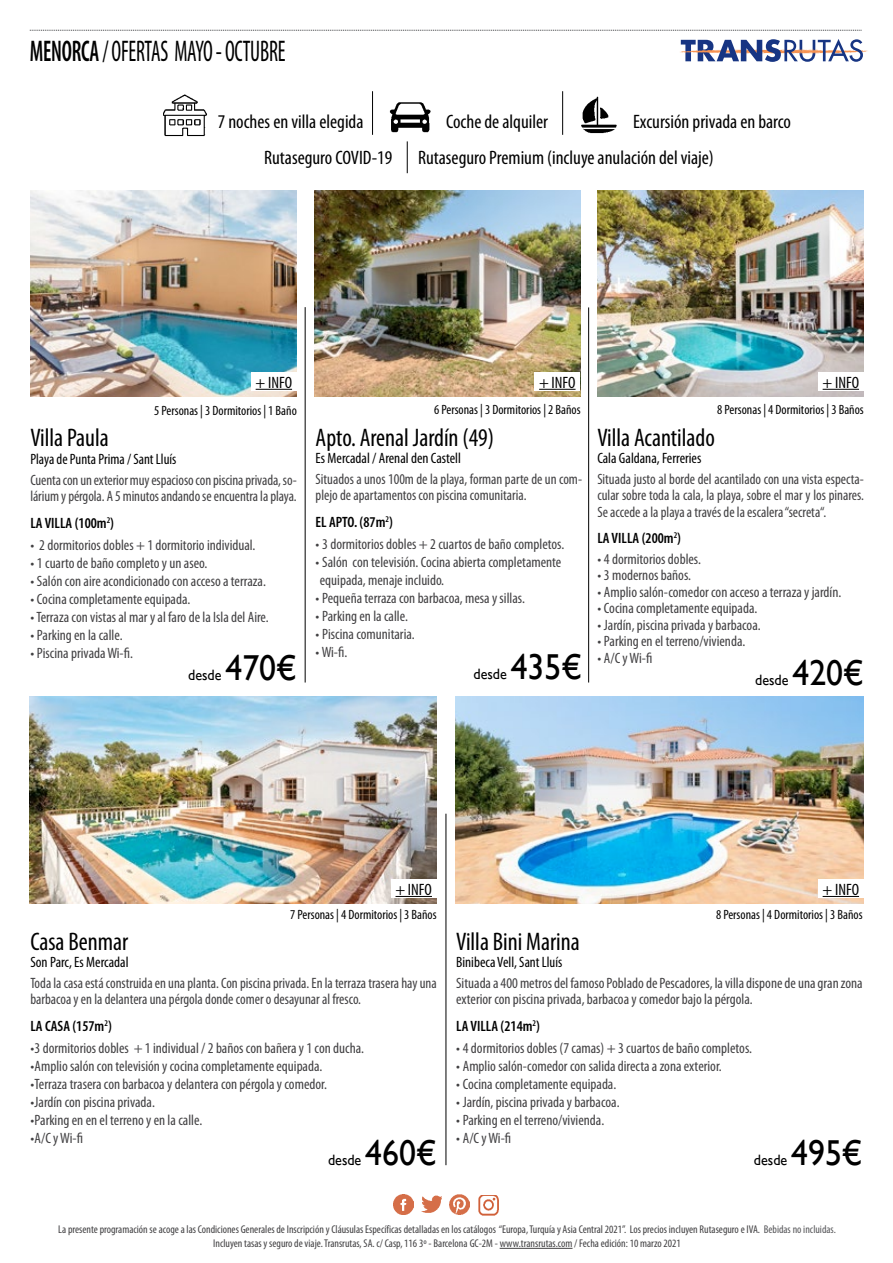
<style>
.page{position:relative;width:893px;height:1263px;background:#fff}
.page>*{position:absolute;margin:0;border:0;box-sizing:border-box;transform-origin:0 0}
.t1{font:36px "Gill Sans";color:#000;scale:.94 1}
.t2{font:condensed 30px "Myriad Pro";letter-spacing:-.01em;color:#000;scale:.73 1}
.t3{font:condensed 25.5px "Myriad Pro";color:#000}
.t4{font:condensed 19.5px/36.3px "Myriad Pro";color:#000}
.t5{font:condensed 16.5px "Myriad Pro";color:#000}
.t6{font:condensed 15px/16.5px "Myriad Pro";color:#414042}
.t7{font:condensed 15px "Myriad Pro";color:#000}
.t8{font:600 condensed 15px "Myriad Pro";color:#000}
.t9{font:15px "Gill Sans";color:#000;scale:.94 1}
.t10{font:condensed 13.5px "Myriad Pro";color:#000}
.t11{font:condensed 11.25px/14.1px "Myriad Pro";color:#414042;text-align:center}
.s1{font-weight:600}
.s2{color:#565659}
</style>
<div class="page">
<hr style="left:588px;top:307px;width:1px;height:375px;background:#000">
<img style="left:597px;top:190px;width:267px;height:207px">
<hr style="left:305px;top:307px;width:1px;height:375px;background:#000">
<hr style="left:446px;top:814px;width:1px;height:351px;background:#000">
<img style="left:30px;top:190px;width:267px;height:207px">
<img style="left:30px;top:697px;width:407px;height:206px">
<img style="left:314px;top:190px;width:267px;height:207px">
<img style="left:455px;top:697px;width:409px;height:206px">
<hr style="left:372px;top:91px;width:1px;height:44px;background:#000">
<hr style="left:407px;top:141px;width:1px;height:32px;background:#000">
<hr style="left:562px;top:91px;width:1px;height:44px;background:#000">
<img style="left:389px;top:102px;width:42px;height:30px">
<img style="left:581px;top:96px;width:36px;height:38px">
<img style="left:163px;top:94px;width:44px;height:43px">
<div style="left:251px;top:372px;width:46px;height:19px;background:#fff"></div>
<hr style="left:256px;top:389px;width:36px;height:1px;background:#000">
<div style="left:391px;top:879px;width:46px;height:19px;background:#fff"></div>
<hr style="left:395px;top:896px;width:37px;height:1px;background:#000">
<div style="left:534px;top:372px;width:46px;height:19px;background:#fff"></div>
<hr style="left:539px;top:389px;width:37px;height:1px;background:#000">
<div style="left:818px;top:372px;width:46px;height:19px;background:#fff"></div>
<hr style="left:823px;top:389px;width:36px;height:1px;background:#000">
<div style="left:818px;top:879px;width:46px;height:19px;background:#fff"></div>
<hr style="left:823px;top:896px;width:36px;height:1px;background:#000">
<svg style="left:680px;top:39px;width:188px;height:23px"></svg>
<svg style="left:30px;top:30px;width:832px;height:1px"></svg>
<hr style="left:500px;top:1248px;width:72px;height:1px;background:#414042">
<img style="left:478px;top:1195px;width:21px;height:20px">
<img style="left:450px;top:1195px;width:20px;height:20px">
<img style="left:394px;top:1195px;width:20px;height:20px">
<img style="left:421px;top:1195px;width:21px;height:18px">
<h2 class="t2" style="left:30px;top:35px;width:352px"><span class="s1">MENORCA</span> / OFERTAS MAYO - OCTUBRE</h2>
<h3 class="t4" style="left:264px;top:104px;width:129px;text-indent:-46px">7 noches en villa elegida<br>Rutaseguro COVID-19</h3>
<h3 class="t4" style="left:418px;top:104px;width:297px;text-indent:28px">Coche de alquiler<br>Rutaseguro Premium (incluye anulación del viaje)</h3>
<h3 class="t4" style="left:633px;top:104px;width:160px">Excursión privada en barco</h3>
<p class="t5" style="left:256px;top:373px;width:38px">+ INFO</p>
<p class="t5" style="left:539px;top:373px;width:38px">+ INFO</p>
<p class="t5" style="left:823px;top:373px;width:38px">+ INFO</p>
<p class="t10" style="left:154px;top:404px;width:144px">5 Personas | 3 Dormitorios | 1 Baño</p>
<p class="t10" style="left:434px;top:403px;width:148px">6 Personas | 3 Dormitorios | 2 Baños</p>
<p class="t10" style="left:717px;top:403px;width:148px">8 Personas | 4 Dormitorios | 3 Baños</p>
<h3 class="t3" style="left:30px;top:424px;width:80px">Villa Paula</h3>
<p class="t7" style="left:30px;top:451px;width:148px">Playa de Punta Prima / Sant Lluís</p>
<p class="t6" style="left:30px;top:472px;width:268px">Cuenta con un exterior muy espacioso con piscina privada, so&shy;lárium y pérgola. A 5 minutos andando se encuentra la playa.</p>
<p class="t8" style="left:30px;top:514px;width:85px">LA VILLA (100m<sup>2</sup>)</p>
<p class="t6" style="left:30px;top:537px;width:227px">• 2 dormitorios dobles + 1 dormitorio individual.</p>
<p class="t6" style="left:30px;top:555px;width:178px">• 1 cuarto de baño completo y un aseo.</p>
<p class="t6" style="left:30px;top:573px;width:237px">• Salón con aire acondicionado con acceso a terraza.</p>
<p class="t6" style="left:30px;top:591px;width:162px">• Cocina completamente equipada.</p>
<p class="t6" style="left:30px;top:609px;width:240px">• Terraza con vistas al mar y al faro de la Isla del Aire.</p>
<p class="t6" style="left:30px;top:627px;width:94px">• Parking en la calle.</p>
<p class="t6" style="left:30px;top:645px;width:104px">• Piscina privada Wi-fi.</p>
<p class="t9" style="left:188px;top:666px;width:37px">desde</p>
<h1 class="t1" style="left:225px;top:646px;width:77px">470€</h1>
<h3 class="t3" style="left:316px;top:424px;width:180px">Apto. Arenal Jardín (49)</h3>
<p class="t7" style="left:316px;top:450px;width:147px">Es Mercadal / Arenal den Castell</p>
<p class="t6" style="left:316px;top:471px;width:268px">Situados a unos 100m de la playa, forman parte de un com&shy;plejo de apartamentos con piscina comunitaria.</p>
<p class="t8" style="left:316px;top:513px;width:79px">EL APTO. (87m<sup>2</sup>)</p>
<p class="t6" style="left:316px;top:536px;width:250px">• 3 dormitorios dobles + 2 cuartos de baño completos.</p>
<p class="t6" style="left:316px;top:553px;width:247px;line-height:18px">• Salón con televisión. Cocina abierta completamente equipada, menaje incluido.</p>
<p class="t6" style="left:316px;top:590px;width:211px">• Pequeña terraza con barbacoa, mesa y sillas.</p>
<p class="t6" style="left:316px;top:608px;width:94px">• Parking en la calle.</p>
<p class="t6" style="left:316px;top:626px;width:101px">• Piscina comunitaria.</p>
<p class="t6" style="left:316px;top:644px;width:33px">• Wi-fi.</p>
<p class="t9" style="left:473px;top:665px;width:37px">desde</p>
<h1 class="t1" style="left:511px;top:645px;width:77px">435€</h1>
<h3 class="t3" style="left:597px;top:424px;width:119px">Villa Acantilado</h3>
<p class="t7" style="left:597px;top:450px;width:106px">Cala Galdana, Ferreries</p>
<p class="t6" style="left:597px;top:471px;width:268px;text-align:justify">Situada justo al borde del acantilado con una vista especta&shy;cular sobre toda la cala, la playa, sobre el mar y los pinares.<br>Se accede a la playa a través de la escalera “secreta“.</p>
<p class="t8" style="left:597px;top:530px;width:85px">LA VILLA (200m<sup>2</sup>)</p>
<p class="t6" style="left:597px;top:551px;width:105px">• 4 dormitorios dobles.</p>
<p class="t6" style="left:597px;top:567px;width:95px">• 3 modernos baños.</p>
<p class="t6" style="left:597px;top:584px;width:246px">• Amplio salón-comedor con acceso a terraza y jardín.</p>
<p class="t6" style="left:597px;top:600px;width:162px">• Cocina completamente equipada.</p>
<p class="t6" style="left:597px;top:617px;width:165px">• Jardín, piscina privada y barbacoa.</p>
<p class="t6" style="left:597px;top:633px;width:150px">• Parking en el terreno/vivienda.</p>
<p class="t6" style="left:597px;top:650px;width:56px">• A/C y Wi-fi</p>
<p class="t9" style="left:755px;top:671px;width:37px">desde</p>
<h1 class="t1" style="left:792px;top:651px;width:77px">420€</h1>
<p class="t5" style="left:395px;top:880px;width:38px">+ INFO</p>
<p class="t5" style="left:823px;top:880px;width:38px">+ INFO</p>
<p class="t10" style="left:290px;top:908px;width:148px">7 Personas | 4 Dormitorios | 3 Baños</p>
<p class="t10" style="left:716px;top:908px;width:148px">8 Personas | 4 Dormitorios | 3 Baños</p>
<h3 class="t3" style="left:30px;top:928px;width:99px">Casa Benmar</h3>
<p class="t7" style="left:30px;top:954px;width:100px">Son Parc, Es Mercadal</p>
<p class="t6" style="left:30px;top:975px;width:408px">Toda la casa está construida en una planta. Con piscina privada. En la terraza trasera hay una barbacoa y en la delantera una pérgola donde comer o desayunar al fresco.</p>
<p class="t8" style="left:30px;top:1017px;width:83px">LA CASA (157m<sup>2</sup>)</p>
<p class="t6" style="left:30px;top:1040px;width:335px">•3 dormitorios dobles + 1 individual / 2 baños con bañera y 1 con ducha.</p>
<p class="t6" style="left:30px;top:1058px;width:294px">•Amplio salón con televisión y cocina completamente equipada.</p>
<p class="t6" style="left:30px;top:1076px;width:298px">•Terraza trasera con barbacoa y delantera con pérgola y comedor.</p>
<p class="t6" style="left:30px;top:1094px;width:126px">•Jardín con piscina privada.</p>
<p class="t6" style="left:30px;top:1112px;width:173px">•Parking en en el terreno y en la calle.</p>
<p class="t6" style="left:30px;top:1130px;width:54px">•A/C y Wi-fi</p>
<p class="t9" style="left:328px;top:1151px;width:37px">desde</p>
<h1 class="t1" style="left:365px;top:1131px;width:77px">460€</h1>
<h3 class="t3" style="left:456px;top:928px;width:125px">Villa Bini Marina</h3>
<p class="t7" style="left:456px;top:954px;width:108px">Binibeca Vell, Sant Lluís</p>
<p class="t6" style="left:456px;top:975px;width:408px">Situada a 400 metros del famoso Poblado de Pescadores, la villa dispone de una gran zona exterior con piscina privada, barbacoa y comedor bajo la pérgola.</p>
<p class="t8" style="left:456px;top:1017px;width:85px">LA VILLA (214m<sup>2</sup>)</p>
<p class="t6" style="left:456px;top:1040px;width:297px">• 4 dormitorios dobles (7 camas) + 3 cuartos de baño completos.</p>
<p class="t6" style="left:456px;top:1058px;width:267px">• Amplio salón-comedor con salida directa a zona exterior.</p>
<p class="t6" style="left:456px;top:1076px;width:162px">• Cocina completamente equipada.</p>
<p class="t6" style="left:456px;top:1094px;width:165px">• Jardín, piscina privada y barbacoa.</p>
<p class="t6" style="left:456px;top:1112px;width:150px">• Parking en el terreno/vivienda.</p>
<p class="t6" style="left:456px;top:1130px;width:56px">• A/C y Wi-fi</p>
<p class="t9" style="left:754px;top:1151px;width:37px">desde</p>
<h1 class="t1" style="left:791px;top:1131px;width:77px">495€</h1>
<p class="t11" style="left:58px;top:1222px;width:779px">La presente programación se acoge a las Condiciones Generales de Inscripción y Cláusulas Específicas detalladas en los catálogos “Europa, Turquía y Asia Central 2021”. Los precios incluyen Rutaseguro e IVA. <span class="s2">Bebidas no incluidas.<br></span>Incluyen tasas y seguro de viaje. Transrutas, SA. c/ Casp, 116 3º - Barcelona GC-2M - www.transrutas.com / Fecha edición: 10 marzo 2021</p>
</div>
